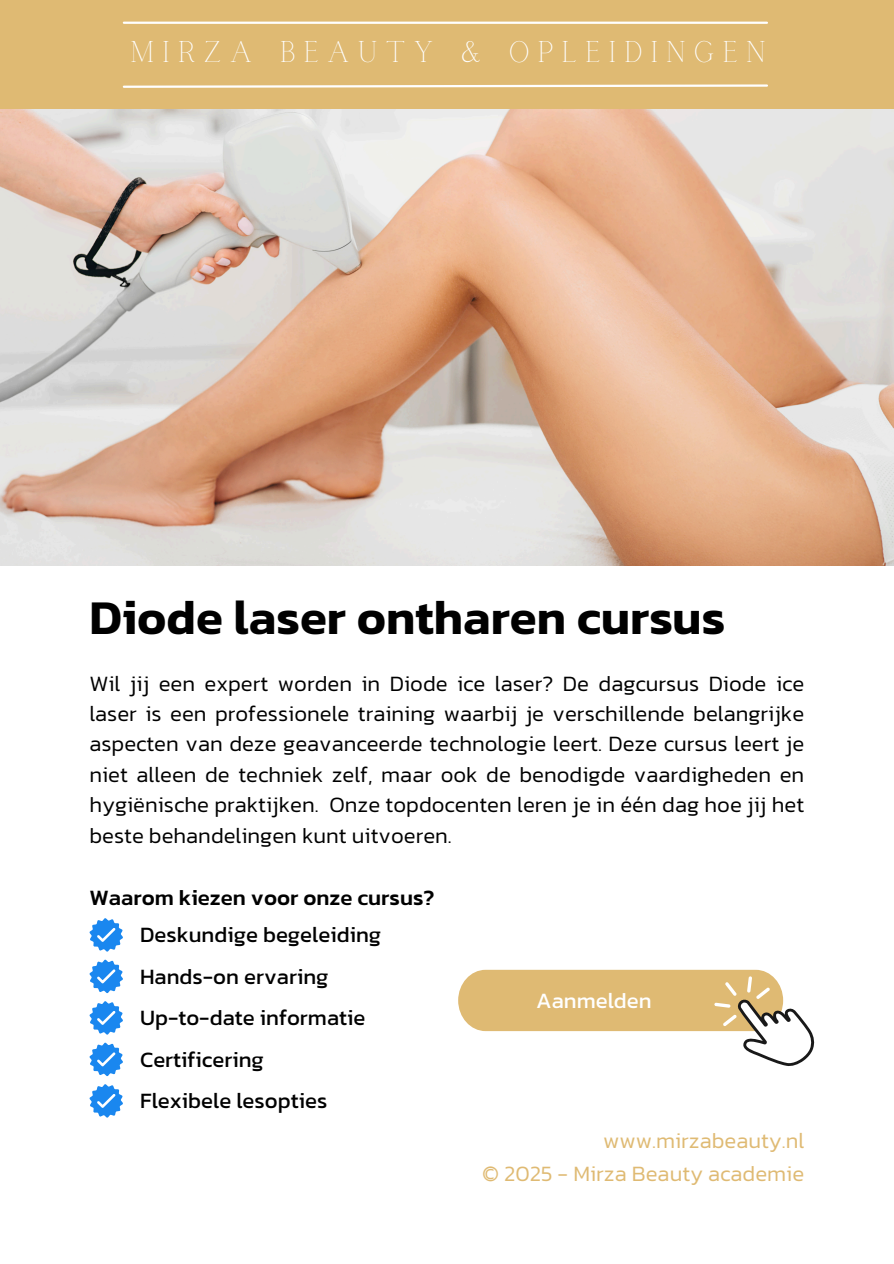
<style>
.page{position:relative;width:894px;height:1264px;background:#fff}
.page>*{position:absolute;margin:0;border:0;box-sizing:border-box;transform-origin:0 0}
.t1{font:600 49.2px "Kanit";color:#000}
.t2{font:29.7px "Calgary";letter-spacing:.26em;color:#fff}
.t3{font:300 22.2px/30.3px "Kanit";color:#000;text-align:justify}
.t4{font:22.2px "Kanit";color:#000}
.t5{font:300 22.2px "Kanit";color:#dfba73}
.t6{font:500 22.2px "Kanit";color:#000}
.t7{font:22.2px "Kanit";color:#fff}
</style>
<div class="page">
<div style="left:0;top:0;width:893px;height:109px;background:#dfba73"></div>
<hr style="left:124px;top:22px;width:642px;height:2px;background:#fff">
<svg style="left:122px;top:84px;width:646px;height:4px"></svg>
<img style="left:0;top:109px;width:893px;height:456px">
<svg style="left:89px;top:918px;width:34px;height:33px"></svg>
<svg style="left:89px;top:959px;width:34px;height:34px"></svg>
<svg style="left:89px;top:1001px;width:34px;height:33px"></svg>
<svg style="left:89px;top:1042px;width:34px;height:34px"></svg>
<svg style="left:89px;top:1084px;width:34px;height:33px"></svg>
<svg style="left:458px;top:969px;width:356px;height:97px"></svg>
<h2 class="t2" style="left:130px;top:36px;width:637px">MIRZA BEAUTY &amp; OPLEIDINGEN</h2>
<p class="t1" style="left:89px;top:579px;width:637px">Diode laser ontharen cursus</p>
<p class="t3" style="left:89px;top:667px;width:716px">Wil jij een expert worden in Diode ice laser? De dagcursus Diode ice laser is een professionele training waarbij je verschillende belangrijke aspecten van deze geavanceerde technologie leert. Deze cursus leert je niet alleen de techniek zelf, maar ook de benodigde vaardigheden en hygiënische praktijken. Onze topdocenten leren je in één dag hoe jij het beste behandelingen kunt uitvoeren.</p>
<h3 class="t6" style="left:89px;top:880px;width:346px">Waarom kiezen voor onze cursus?</h3>
<p class="t4" style="left:140px;top:917px;width:242px">Deskundige begeleiding</p>
<p class="t4" style="left:140px;top:959px;width:190px">Hands-on ervaring</p>
<p class="t4" style="left:140px;top:1000px;width:227px">Up-to-date informatie</p>
<p class="t4" style="left:140px;top:1042px;width:125px">Certificering</p>
<p class="t4" style="left:140px;top:1083px;width:189px">Flexibele lesopties</p>
<p class="t7" style="left:536px;top:983px;width:117px">Aanmelden</p>
<p class="t5" style="left:603px;top:1123px;width:203px">www.mirzabeauty.nl</p>
<h1 class="t5" style="left:482px;top:1156px;width:323px">© 2025 - Mirza Beauty academie</h1>
</div>
